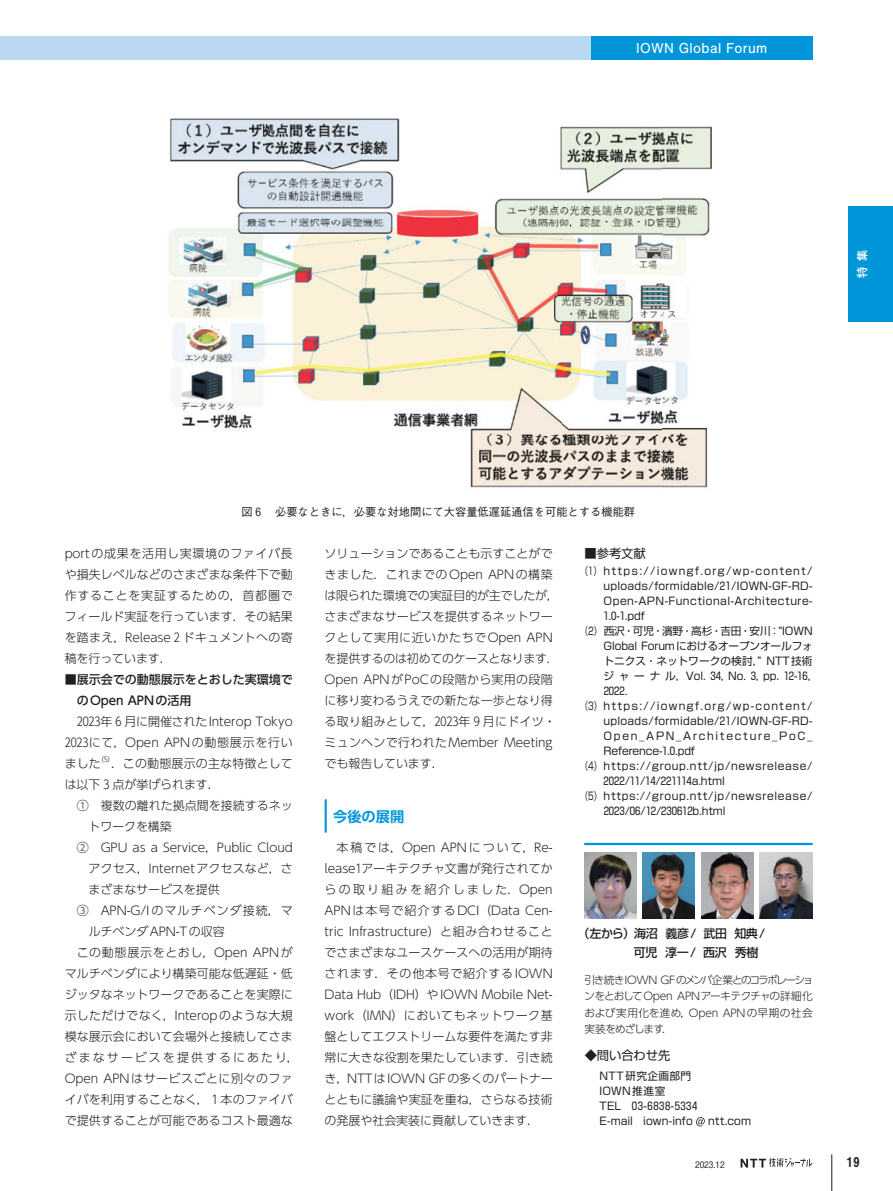
<style>
.page{position:relative;width:893px;height:1191px;background:#fff}
.page>*{position:absolute;margin:0;border:0;box-sizing:border-box;transform-origin:0 0}
.t1{font:15px "Nimbus San";letter-spacing:.03em;color:#fff;scale:.96 1}
.t2{font:700 14.25px "UD Shin Go Pr 6 De";color:#0095d9}
.t3{font:13.5px "Midashi Go Pro MB31";color:#231f20}
.t4{font:12.3px "Shin Go Pr 6";letter-spacing:-.005em;color:#231f20}
.t5{font:300 12px/21px "UD Shin Go Pr 6";color:#231f20;text-align:justify}
.t6{font:500 12px/21px "UD Shin Go Pr 6";color:#231f20}
.t7{font:500 12px/19.5px "Shin Go Pr 6";letter-spacing:-.03em;color:#231f20}
.t8{font:300 12px "UD Shin Go Pr 6";letter-spacing:.025em;color:#231f20}
.t9{font:300 12px "UD Shin Go Pr 6";letter-spacing:.09em;color:#231f20}
.t10{font:300 12px "UD Shin Go Pr 6";letter-spacing:.035em;color:#231f20}
.t11{font:300 12px "UD Shin Go Pr 6";letter-spacing:.05em;color:#231f20}
.t12{font:300 12px "UD Shin Go Pr 6";letter-spacing:.17em;color:#231f20}
.t13{font:500 11.25px "Gothic BBB Pr 5";color:#231f20}
.t14{font:11.25px "New Rodin Pro DB";color:#fff}
.t15{font:10.65px/15.3px "Shin Go Pr 6";letter-spacing:.025em;color:#231f20}
.t16{font:10.65px "Shin Go Pr 6";letter-spacing:.045em;color:#231f20}
.t17{font:300 10.65px/16.5px "UD Shin Go Pr 6";letter-spacing:-.015em;color:#231f20;text-align:justify}
.t18{font:10.65px "Shin Go Pr 6";letter-spacing:.045em;color:#231f20;scale:.7 1}
.t19{font:10.65px "Shin Go Pr 6";letter-spacing:.12em;color:#231f20;scale:.7 1}
.t20{font:10.65px "Shin Go Pr 6";letter-spacing:.215em;color:#231f20}
.t21{font:10.65px "Shin Go Pr 6";letter-spacing:-.005em;color:#231f20;scale:.7 1}
.t22{font:10.65px "Shin Go Pr 6";letter-spacing:.16em;color:#231f20}
.t23{font:10.65px "Shin Go Pr 6";letter-spacing:-.015em;color:#231f20}
.t24{font:10.65px "Shin Go Pr 6";letter-spacing:.005em;color:#231f20}
.t25{font:10.65px "Shin Go Pr 6";letter-spacing:-.01em;color:#231f20}
.t26{font:500 9px "Gothic BBB Pro";color:#231f20}
.t27{font:300 7.05px "UD Shin Go Pr 6";color:#231f20}
</style>
<div class="page">
<hr style="left:325px;top:799px;width:2px;height:33px;background:#0095d9">
<svg style="left:696px;top:1117px;width:9px;height:9px"></svg>
<hr style="left:585px;top:843px;width:228px;height:2px;background:#0095d9">
<hr style="left:584px;top:843px;width:228px;height:2px;background:#0095d9">
<img style="left:584px;top:852px;width:52px;height:66px">
<img style="left:643px;top:852px;width:52px;height:66px">
<img style="left:701px;top:852px;width:52px;height:66px">
<img style="left:760px;top:852px;width:52px;height:66px">
<img style="left:168px;top:118px;width:544px;height:370px">
<div style="left:0;top:36px;width:812px;height:24px;background:#b9d9f2"></div>
<div style="left:591px;top:36px;width:221px;height:24px;background:#0095d9"></div>
<svg style="left:741px;top:1158px;width:72px;height:9px"></svg>
<hr style="left:831px;top:1154px;width:1px;height:37px;background:#231f20">
<div style="left:848px;top:206px;width:45px;height:116px;background:#0095d9"></div>
<p class="t1" style="left:636px;top:39px;width:138px">IOWN Global Forum</p>
<p class="t14" style="left:852px;top:278px;width:30px;rotate:-90deg">特集</p>
<p class="t13" style="left:241px;top:503px;width:395px">図 6 　必要なときに，必要な対地間にて大容量低遅延通信を可能とする機能群</p>
<p class="t5" style="left:65px;top:542px;width:230px">portの成果を活用し実環境のファイバ長や損失レベルなどのさまざまな条件下で動作することを実証するための，首都圏でフィールド実証を行っています．その結果を踏まえ，Release 2 ドキュメントへの寄稿を行っています．</p>
<p class="t6" style="left:77px;top:668px;width:218px;text-indent:-12px">■展示会での動態展示をとおした実環境でのOpen APNの活用</p>
<p class="t5" style="left:65px;top:710px;width:230px;text-indent:12px">2023年 6 月に開催されたInterop Tokyo 2023にて，Open APNの動態展示を行いました</p>
<p class="t27" style="left:97px;top:754px;width:19px">（5）</p>
<p class="t5" style="left:65px;top:752px;width:230px;text-indent:46px">．この動態展示の主な特徴としては以下 3 点が挙げられます．</p>
<p class="t5" style="left:77px;top:794px;width:218px">① 　複数の離れた拠点間を接続するネッ</p>
<p class="t5" style="left:89px;top:815px;width:85px">トワークを構築</p>
<p class="t5" style="left:77px;top:836px;width:218px">② 　GPU as a Service，Public Cloud</p>
<p class="t5" style="left:89px;top:857px;width:206px">アクセス，Internetアクセスなど，さ</p>
<p class="t5" style="left:89px;top:878px;width:133px">まざまなサービスを提供</p>
<p class="t9" style="left:77px;top:901px;width:218px">③ 　APN-G/Iのマルチベンダ接続，マ</p>
<p class="t5" style="left:89px;top:920px;width:138px">ルチベンダAPN-Tの収容</p>
<p class="t11" style="left:77px;top:943px;width:218px">この動態展示をとおし，Open APNが</p>
<p class="t5" style="left:65px;top:962px;width:230px">マルチベンダにより構築可能な低遅延・低</p>
<p class="t5" style="left:65px;top:983px;width:230px">ジッタなネットワークであることを実際に</p>
<p class="t8" style="left:65px;top:1006px;width:230px">示しただけでなく，Interopのような大規</p>
<p class="t5" style="left:65px;top:1025px;width:230px">模な展示会において会場外と接続してさま</p>
<p class="t12" style="left:65px;top:1048px;width:236px">ざまなサービスを提供するにあたり，</p>
<p class="t10" style="left:65px;top:1069px;width:230px">Open APNはサービスごとに別々のファ</p>
<p class="t5" style="left:65px;top:1088px;width:230px">イバを利用することなく， 1 本のファイバ</p>
<p class="t5" style="left:65px;top:1109px;width:230px">で提供することが可能であるコスト最適な</p>
<p class="t5" style="left:325px;top:542px;width:236px;text-align:left">ソリューションであることも示すことができました．これまでのOpen APNの構築は限られた環境での実証目的が主でしたが，さまざまなサービスを提供するネットワークとして実用に近いかたちでOpen APNを提供するのは初めてのケースとなります．<br>Open APNがPoCの段階から実用の段階に移り変わるうえでの新たな一歩となり得る取り組みとして，2023年 9 月にドイツ・ミュンヘンで行われたMember Meetingでも報告しています．</p>
<p class="t2" style="left:333px;top:804px;width:73px">今後の展開</p>
<p class="t5" style="left:325px;top:836px;width:230px;text-indent:12px">本稿では，Open APN について，Re&shy;lease1アーキテクチャ文書が発行されてからの取り組みを紹介しました．Open APNは本号で紹介するDCI（Data Cen&shy;tric Infrastructure）と組み合わせることでさまざまなユースケースへの活用が期待されます．その他本号で紹介するIOWN Data Hub（IDH）やIOWN Mobile Net&shy;work（IMN）においてもネットワーク基盤としてエクストリームな要件を満たす非常に大きな役割を果たしています．引き続き，NTTはIOWN GFの多くのパートナーとともに議論や実証を重ね，さらなる技術の発展や社会実装に貢献していきます．</p>
<p class="t4" style="left:584px;top:543px;width:63px">■参考文献</p>
<p class="t19" style="left:581px;top:562px;width:333px">（1） https://iowngf.org/wp-content/</p>
<p class="t15" style="left:604px;top:578px;width:210px">uploads/formidable/21/IOWN-GF-RD-</p>
<p class="t16" style="left:604px;top:592px;width:210px">Open-APN-Functional-Architecture-</p>
<p class="t16" style="left:604px;top:607px;width:43px">1.0-1.pdf</p>
<p class="t21" style="left:581px;top:622px;width:333px">（2） 西沢・可児・濱野・高杉・吉田・安川：“IOWN</p>
<p class="t23" style="left:604px;top:637px;width:211px">Global Forumにおけるオープンオールフォ</p>
<p class="t24" style="left:603px;top:652px;width:211px">トニクス・ネットワークの検討，” NTT技術</p>
<p class="t20" style="left:604px;top:667px;width:216px">ジャーナル，Vol. 34, No. 3, pp. 12-16，</p>
<p class="t16" style="left:604px;top:682px;width:33px">2022．</p>
<p class="t19" style="left:581px;top:697px;width:333px">（3） https://iowngf.org/wp-content/</p>
<p class="t15" style="left:604px;top:713px;width:210px">uploads/formidable/21/IOWN-GF-RD-</p>
<p class="t22" style="left:604px;top:727px;width:210px">Open_APN_Architecture_PoC_</p>
<p class="t25" style="left:604px;top:742px;width:93px">Reference-1.0.pdf</p>
<p class="t18" style="left:581px;top:757px;width:333px">（4） https://group.ntt/jp/newsrelease/</p>
<p class="t16" style="left:604px;top:772px;width:123px">2022/11/14/221114a.html</p>
<p class="t18" style="left:581px;top:787px;width:333px">（5） https://group.ntt/jp/newsrelease/</p>
<p class="t16" style="left:604px;top:802px;width:123px">2023/06/12/230612b.html</p>
<p class="t7" style="left:634px;top:922px;width:133px;text-indent:-56px">（左から） 海沼 義彦/ 武田 知典/可児 淳一/ 西沢 秀樹</p>
<p class="t17" style="left:584px;top:971px;width:231px">引き続きIOWN GFのメンバ企業とのコラボレーションをとおしてOpen APNアーキテクチャの詳細化および実用化を進め，Open APNの早期の社会実装をめざします．</p>
<p class="t4" style="left:585px;top:1045px;width:87px">◆問い合わせ先</p>
<p class="t15" style="left:599px;top:1067px;width:99px">NTT研究企画部門<br>IOWN推進室<br>TEL　03-6838-5334<br>E-mail　iown-info</p>
<p class="t16" style="left:708px;top:1112px;width:45px">ntt.com</p>
<p class="t26" style="left:695px;top:1157px;width:31px">2023.12</p>
<p class="t3" style="left:846px;top:1151px;width:15px">19</p>
</div>
